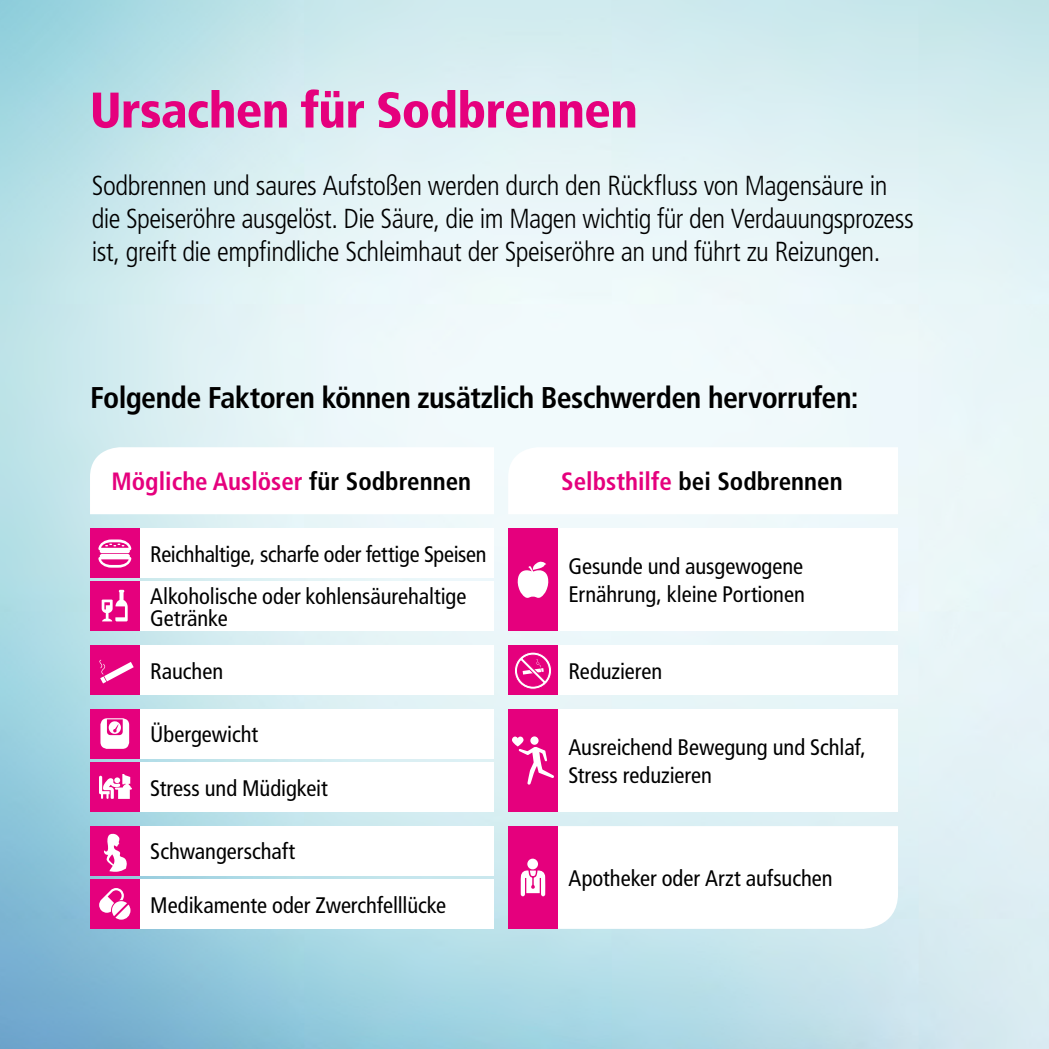
<style>
.page{position:relative;width:1049px;height:1049px;background:#fff}
.page>*{position:absolute;margin:0;border:0;box-sizing:border-box;transform-origin:0 0}
.t1{font:900 condensed 50px "Frutiger LT Std";letter-spacing:-.015em;color:#e5007d}
.t2{font:700 condensed 30px "Frutiger LT Std";letter-spacing:-.02em;color:#000}
.t3{font:300 condensed 27.5px/33px "Frutiger LT Std";letter-spacing:-.02em;color:#000}
.t4{font:700 condensed 25px "Frutiger LT Std";color:#e5007d}
.t5{font:700 condensed 25px "Frutiger LT Std";color:#000}
.t6{font:condensed 22.5px/27.5px "Frutiger LT Std";color:#000}
.s1{color:#000}
.s2{color:#e5007d}
</style>
<div class="page">
<svg style="left:90px;top:447px;width:404px;height:28px"></svg>
<svg style="left:508px;top:447px;width:390px;height:29px"></svg>
<div style="left:90px;top:528px;width:50px;height:50px;background:#e5007d"></div>
<svg style="left:98px;top:539px;width:33px;height:29px"></svg>
<div style="left:90px;top:581px;width:50px;height:50px;background:#e5007d"></div>
<svg style="left:102px;top:590px;width:26px;height:31px"></svg>
<div style="left:508px;top:528px;width:50px;height:103px;background:#e5007d"></div>
<svg style="left:517px;top:561px;width:32px;height:37px"></svg>
<div style="left:90px;top:709px;width:50px;height:50px;background:#e5007d"></div>
<div style="left:100px;top:718px;width:29px;height:31px;background:#fff;border-radius:7px"></div>
<svg style="left:107px;top:719px;width:16px;height:16px"></svg>
<div style="left:90px;top:762px;width:50px;height:50px;background:#e5007d"></div>
<svg style="left:99px;top:774px;width:33px;height:25px"></svg>
<div style="left:508px;top:709px;width:50px;height:103px;background:#e5007d"></div>
<svg style="left:512px;top:736px;width:42px;height:49px"></svg>
<div style="left:90px;top:645px;width:50px;height:50px;background:#e5007d"></div>
<svg style="left:99px;top:660px;width:35px;height:23px"></svg>
<div style="left:508px;top:645px;width:50px;height:50px;background:#e5007d"></div>
<svg style="left:514px;top:652px;width:38px;height:38px"></svg>
<svg style="left:558px;top:826px;width:340px;height:103px"></svg>
<div style="left:508px;top:826px;width:50px;height:103px;background:#e5007d"></div>
<svg style="left:521px;top:858px;width:24px;height:38px"></svg>
<div style="left:90px;top:826px;width:50px;height:50px;background:#e5007d"></div>
<svg style="left:104px;top:833px;width:23px;height:39px"></svg>
<div style="left:90px;top:879px;width:50px;height:50px;background:#e5007d"></div>
<svg style="left:99px;top:888px;width:31px;height:32px"></svg>
<h1 class="t1" style="left:90px;top:80px;width:549px">Ursachen für Sodbrennen</h1>
<p class="t3" style="left:92px;top:169px;width:823px">Sodbrennen und saures Aufstoßen werden durch den Rückfluss von Magensäure in die Speiseröhre ausgelöst. Die Säure, die im Magen wichtig für den Verdauungsprozess ist, greift die empfindliche Schleimhaut der Speiseröhre an und führt zu Reizungen.</p>
<h2 class="t2" style="left:90px;top:380px;width:770px">Folgende Faktoren können zusätzlich Beschwerden hervorrufen:</h2>
<p class="t4" style="left:111px;top:467px;width:361px">Mögliche Auslöser <span class="s1">für Sodbrennen</span></p>
<p class="t5" style="left:561px;top:467px;width:283px"><span class="s2">Selbsthilfe</span> bei Sodbrennen</p>
<p class="t6" style="left:150px;top:533px;width:338px;line-height:42px">Reichhaltige, scharfe oder fettige Speisen<br>Alkoholische oder kohlensäurehaltige</p>
<p class="t6" style="left:150px;top:605px;width:79px">Getränke</p>
<p class="t6" style="left:568px;top:553px;width:238px">Gesunde und ausgewogene<br>Ernährung, kleine Portionen</p>
<p class="t6" style="left:150px;top:657px;width:74px">Rauchen</p>
<p class="t6" style="left:568px;top:657px;width:95px">Reduzieren</p>
<p class="t6" style="left:150px;top:721px;width:109px">Übergewicht</p>
<p class="t6" style="left:150px;top:774px;width:179px">Stress und Müdigkeit</p>
<p class="t6" style="left:150px;top:838px;width:147px">Schwangerschaft</p>
<p class="t6" style="left:150px;top:891px;width:297px">Medikamente oder Zwerchfelllücke</p>
<p class="t6" style="left:568px;top:734px;width:299px">Ausreichend Bewegung und Schlaf,<br>Stress reduzieren</p>
<p class="t6" style="left:568px;top:864px;width:266px">Apotheker oder Arzt aufsuchen</p>
</div>
